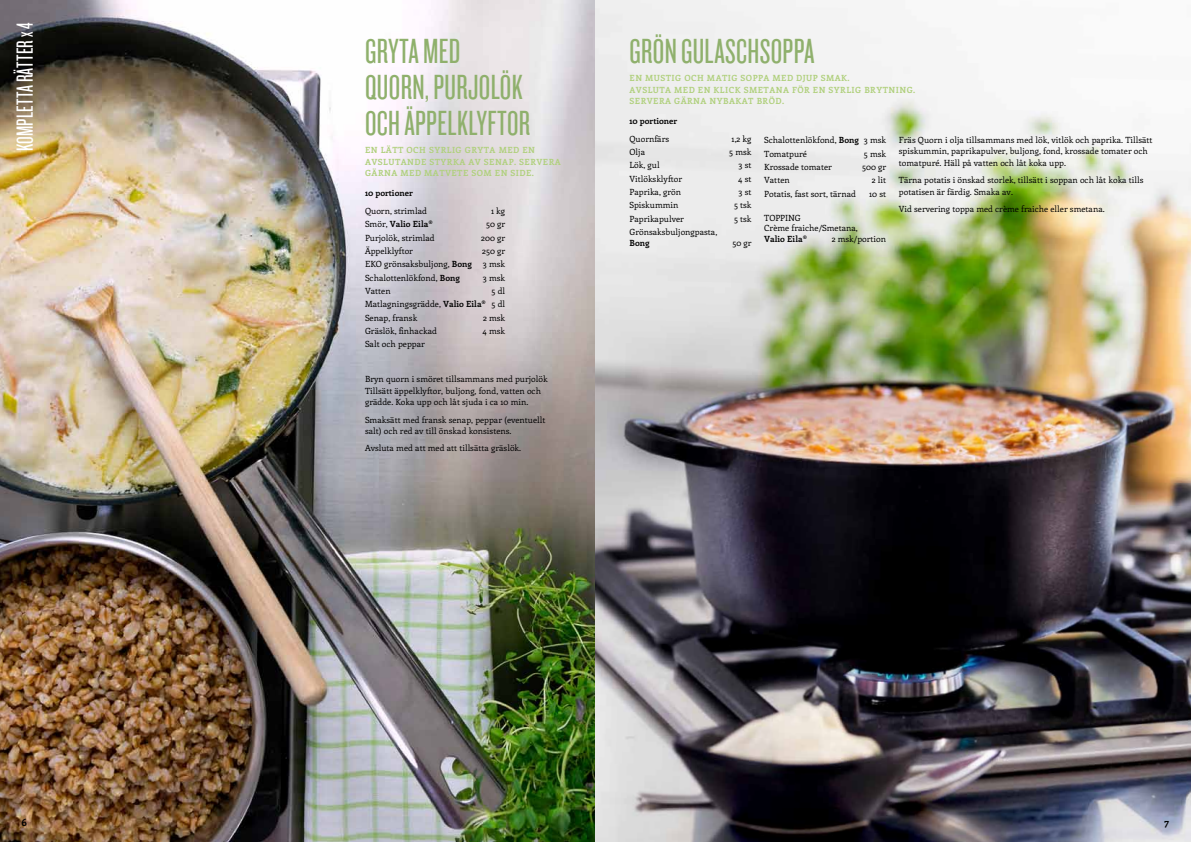
<style>
.page{position:relative;width:1191px;height:842px;background:#fff}
.page>*{position:absolute;margin:0;border:0;box-sizing:border-box;transform-origin:0 0}
.t1{font:36px/36px "Knockout HTF27 Junior Bantamwt";letter-spacing:.01em;color:#8fb06c}
.t2{font:24px "Knockout HTF27 Junior Bantamwt";letter-spacing:.01em;color:#fff}
.t3{font:700 10px "Enriqueta";color:#000}
.t4{font:8.5px/11.5px "Enriqueta";color:#000}
.t5{font:700 8.5px/11.5px "Enriqueta";letter-spacing:.05em;color:#b0d07d}
.t6{font:700 8.5px "Enriqueta";color:#000}
.s1{font-weight:400}
.s2{font-weight:700}
</style>
<div class="page">
<img style="left:0;top:0;width:1191px;height:842px">
<h2 class="t2" style="left:13px;top:151px;width:130px;rotate:-90deg">KOMPLETTARÄTTER X 4</h2>
<h1 class="t1" style="left:365px;top:34px;width:157px">GRYTA MED<br>QUORN, PURJOLÖK<br>OCH ÄPPELKLYF</h1>
<h1 class="t1" style="left:497px;top:106px;width:34px">TOR</h1>
<p class="t5" style="left:365px;top:144px;width:197px">EN LÄTT OCH SYRLIG GRYTA MED EN<br>AVS LUTANDE STYRKA AV SENAP. SERVERA<br>GÄRNA MED MATVETE SOM EN SIDE.</p>
<p class="t6" style="left:365px;top:187px;width:49px">10 PORTIONER</p>
<p class="t4" style="left:365px;top:205px;width:63px">Quorn, strimlad</p>
<p class="t4" style="left:491px;top:205px;width:16px">1 kg</p>
<p class="t6" style="left:365px;top:218px;width:69px"><span class="s1">Smör,</span> VALIO EILA®</p>
<p class="t4" style="left:486px;top:218px;width:20px">50 gr</p>
<p class="t4" style="left:365px;top:231px;width:71px">Purjolök, strimlad</p>
<p class="t4" style="left:481px;top:231px;width:25px">200 gr</p>
<p class="t4" style="left:365px;top:245px;width:49px">Äppelklyftor</p>
<p class="t4" style="left:482px;top:245px;width:24px">250 gr</p>
<p class="t4" style="left:365px;top:258px;width:109px">EKO grönsaksbuljong, <span class="s2">BONG</span></p>
<p class="t4" style="left:483px;top:258px;width:24px">3 msk</p>
<p class="t4" style="left:365px;top:271px;width:96px">Schalottenlökfond, <span class="s2">BONG</span></p>
<p class="t4" style="left:483px;top:271px;width:24px">3 msk</p>
<p class="t4" style="left:365px;top:285px;width:27px">Vatten</p>
<p class="t4" style="left:365px;top:284px;width:142px;line-height:13.3px;text-align:justify;text-indent:126px">5 dl Matlagningsgrädde, <span class="s2">VALIO EILA®</span> 5 dl Senap, fransk</p>
<p class="t4" style="left:483px;top:311px;width:24px">2 msk</p>
<p class="t4" style="left:365px;top:325px;width:73px">Gräslök, finhackad</p>
<p class="t4" style="left:482px;top:325px;width:24px">4 msk</p>
<p class="t4" style="left:365px;top:338px;width:61px">Salt och peppar</p>
<p class="t4" style="left:365px;top:373px;width:184px">Bryn quorn i smöret tillsammans med purjolök<br>Tillsätt äppelklyftor, buljong, fond, vatten och grädde. Koka upp och låt sjuda i ca 10 min.</p>
<p class="t4" style="left:365px;top:413px;width:182px">Smaksätt med fransk senap, peppar (eventuellt salt) och red av till önskad konsistens.</p>
<p class="t4" style="left:365px;top:442px;width:158px">Avsluta med att med att tillsätta gräslök.</p>
<h1 class="t1" style="left:629px;top:34px;width:165px">GRÖN GULASCHSOPPA</h1>
<p class="t5" style="left:629px;top:72px;width:222px">EN MUSTIG OCH MATIG SOPPA MED DJUP SMAK.<br>AVS</p>
<p class="t5" style="left:629px;top:84px;width:287px;text-indent:18px">LUTA MED EN KLICK SMETANA FÖR EN SYRLIG BRYTNING.<br>SERVERA GÄRNA NYBAKAT BRÖD.</p>
<p class="t4" style="left:899px;top:134px;width:255px">Fräs Quorn i olja tillsammans med lök, vitlök och paprika. Tillsätt spiskummin, paprikapulver, buljong, fond, krossade tomater och tomatpuré. Häll på vatten och låt koka upp.</p>
<p class="t4" style="left:899px;top:174px;width:246px">Tärna potatis i önskad storlek, tillsätt i soppan och låt koka tills potatisen är färdig. Smaka av.</p>
<p class="t4" style="left:899px;top:203px;width:207px">Vid servering toppa med crème fraiche eller smetana.</p>
<p class="t6" style="left:629px;top:115px;width:49px">10 PORTIONER</p>
<p class="t4" style="left:629px;top:133px;width:41px">Quornfärs</p>
<p class="t4" style="left:731px;top:133px;width:21px">1,2 kg</p>
<p class="t4" style="left:629px;top:146px;width:17px">Olja</p>
<p class="t4" style="left:729px;top:146px;width:24px">5 msk</p>
<p class="t4" style="left:629px;top:159px;width:32px">Lök, gul</p>
<p class="t4" style="left:738px;top:159px;width:14px">3 st</p>
<p class="t4" style="left:629px;top:173px;width:54px">Vitlöksklyftor</p>
<p class="t4" style="left:738px;top:173px;width:15px">4 st</p>
<p class="t4" style="left:629px;top:186px;width:53px">Paprika, grön</p>
<p class="t4" style="left:738px;top:186px;width:14px">3 st</p>
<p class="t4" style="left:629px;top:199px;width:51px">Spiskummin</p>
<p class="t4" style="left:734px;top:199px;width:19px">5 tsk</p>
<p class="t4" style="left:629px;top:213px;width:56px">Paprikapulver</p>
<p class="t4" style="left:734px;top:213px;width:19px">5 tsk</p>
<p class="t4" style="left:629px;top:226px;width:89px">Grönsaksbuljongpasta,</p>
<p class="t6" style="left:629px;top:236px;width:22px">BONG</p>
<p class="t4" style="left:732px;top:236px;width:20px">50 gr</p>
<p class="t4" style="left:764px;top:133px;width:123px;line-height:13.3px">Schalottenlökfond, <span class="s2">BONG</span> 3 msk<br>Tomatpuré</p>
<p class="t4" style="left:864px;top:147px;width:24px">5 msk</p>
<p class="t4" style="left:764px;top:161px;width:69px">Krossade tomater</p>
<p class="t4" style="left:862px;top:161px;width:25px">500 gr</p>
<p class="t4" style="left:764px;top:174px;width:27px">Vatten</p>
<p class="t4" style="left:872px;top:174px;width:16px">2 lit</p>
<p class="t4" style="left:764px;top:187px;width:93px">Potatis, fast sort, tärnad</p>
<p class="t4" style="left:869px;top:187px;width:18px">10 st</p>
<p class="t4" style="left:764px;top:211px;width:11px">Toppi</p>
<p class="t4" style="left:764px;top:212px;width:95px;line-height:10.5px;text-indent:24px">ng<br>Crème fraiche/Smetana,</p>
<p class="t6" style="left:764px;top:232px;width:44px">VALIO EILA®</p>
<p class="t4" style="left:831px;top:232px;width:56px">2 msk/portion</p>
<p class="t3" style="left:21px;top:815px;width:7px">6</p>
<p class="t3" style="left:1164px;top:815px;width:6px">7</p>
</div>
